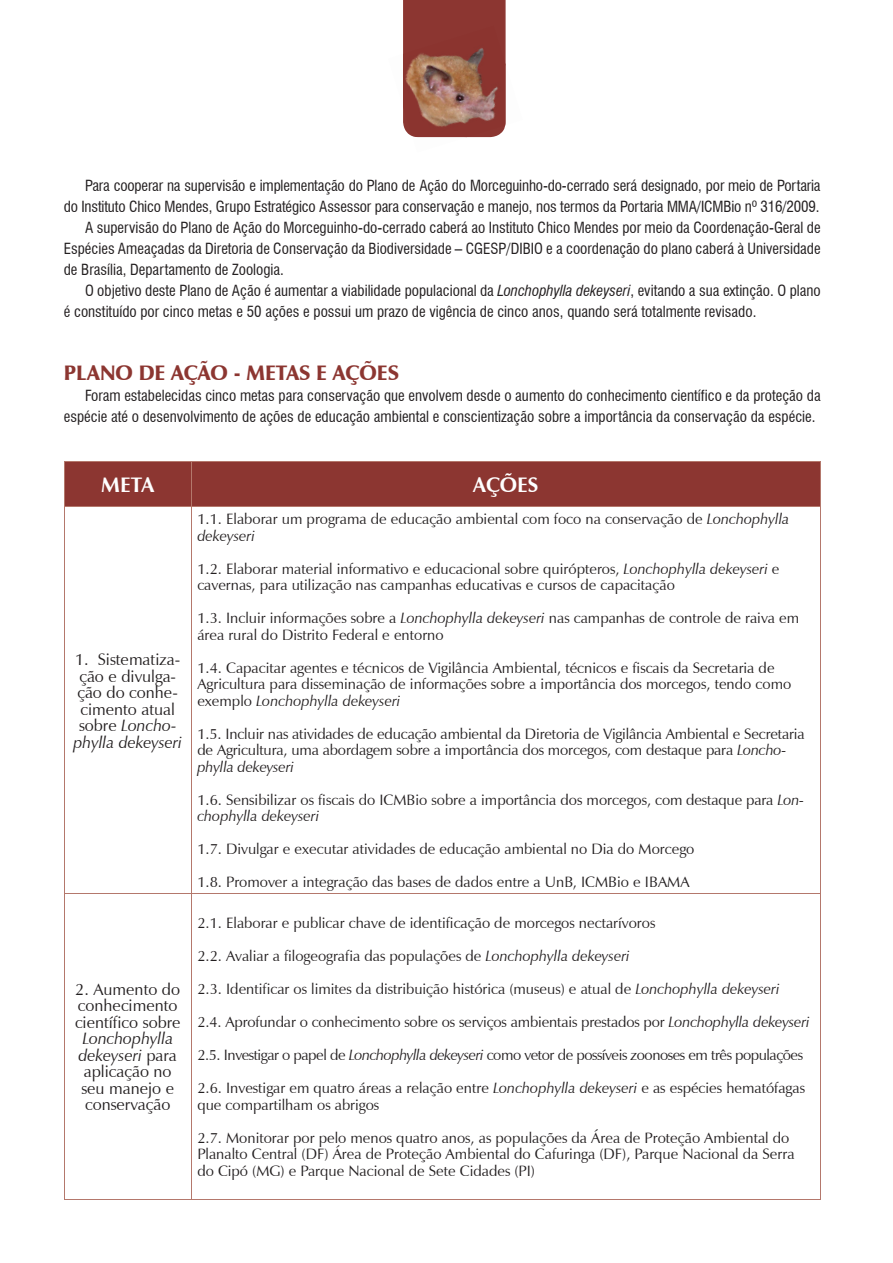
<style>
.page{position:relative;width:893px;height:1263px;background:#fff}
.page>*{position:absolute;margin:0;border:0;box-sizing:border-box;transform-origin:0 0}
.t1{font:900 21px "Zapf Humanist 601 BT";color:#8c3631}
.t2{font:700 21px "Zapf Humanist 601 BT";color:#fff}
.t3{font:16.5px/16.5px "Zapf Humanist 601 BT";color:#231f20;text-align:center}
.t4{font:15px/16.5px "Zapf Humanist 601 BT";color:#231f20}
.t5{font:condensed 15px/21px "Swiss 721 BT";color:#231f20}
.t6{font:15px "Zapf Humanist 601 BT";letter-spacing:-.03em;color:#231f20}
.s1{font-style:italic}
</style>
<div class="page">
<div style="left:65px;top:462px;width:755px;height:44px;background:#8c3631"></div>
<hr style="left:64px;top:461px;width:127px;height:1px;background:#b4786c">
<hr style="left:64px;top:462px;width:1px;height:44px;background:#b4786c">
<hr style="left:191px;top:461px;width:630px;height:1px;background:#b4786c">
<hr style="left:191px;top:462px;width:1px;height:44px;background:#b4786c">
<hr style="left:820px;top:462px;width:1px;height:44px;background:#b4786c">
<hr style="left:64px;top:506px;width:127px;height:1px;background:#b4786c">
<hr style="left:64px;top:507px;width:1px;height:386px;background:#b4786c">
<hr style="left:191px;top:506px;width:630px;height:1px;background:#b4786c">
<hr style="left:191px;top:507px;width:1px;height:386px;background:#b4786c">
<hr style="left:820px;top:507px;width:1px;height:386px;background:#b4786c">
<hr style="left:64px;top:893px;width:127px;height:1px;background:#b4786c">
<hr style="left:64px;top:894px;width:1px;height:305px;background:#b4786c">
<hr style="left:191px;top:893px;width:630px;height:1px;background:#b4786c">
<hr style="left:191px;top:894px;width:1px;height:305px;background:#b4786c">
<hr style="left:820px;top:894px;width:1px;height:305px;background:#b4786c">
<hr style="left:64px;top:1199px;width:127px;height:1px;background:#b4786c">
<hr style="left:191px;top:1199px;width:630px;height:1px;background:#b4786c">
<div style="left:403px;top:0;width:103px;height:53px;background:#8c3631"></div>
<img style="left:417px;top:137px;width:74px;height:1px">
<div style="left:405px;top:26px;width:99px;height:27px;background:#8b3631"></div>
<img style="left:403px;top:53px;width:103px;height:84px">
<p class="t5" style="left:85px;top:175px;width:737px">Para cooperar na supervisão e implementação do Plano de Ação do Morceguinho-do-cerrado será designado, por meio de Portaria</p>
<p class="t5" style="left:64px;top:196px;width:757px">do Instituto Chico Mendes, Grupo Estratégico Assessor para conservação e manejo, nos termos da Portaria MMA/ICMBio nº 316/2009.</p>
<p class="t5" style="left:85px;top:217px;width:737px">A supervisão do Plano de Ação do Morceguinho-do-cerrado caberá ao Instituto Chico Mendes por meio da Coordenação-Geral de</p>
<p class="t5" style="left:64px;top:238px;width:758px">Espécies Ameaçadas da Diretoria de Conservação da Biodiversidade – CGESP/DIBIO e a coordenação do plano caberá à Universidade</p>
<p class="t5" style="left:64px;top:259px;width:222px">de Brasília, Departamento de Zoologia.</p>
<p class="t5" style="left:85px;top:280px;width:737px">O objetivo deste Plano de Ação é aumentar a viabilidade populacional da <span class="s1">Lonchophylla dekeyseri</span>, evitando a sua extinção. O plano</p>
<p class="t5" style="left:64px;top:301px;width:694px">é constituído por cinco metas e 50 ações e possui um prazo de vigência de cinco anos, quando será totalmente revisado.</p>
<h1 class="t1" style="left:64px;top:360px;width:337px">PLANO DE AÇÃO - METAS E AÇÕES</h1>
<p class="t5" style="left:64px;top:385px;width:758px;text-indent:21px">Foram estabelecidas cinco metas para conservação que envolvem desde o aumento do conhecimento científico e da proteção da espécie até o desenvolvimento de ações de educação ambiental e conscientização sobre a importância da conservação da espécie.</p>
<h1 class="t2" style="left:101px;top:472px;width:55px">META</h1>
<h1 class="t2" style="left:473px;top:472px;width:67px">AÇÕES</h1>
<p class="t3" style="left:73px;top:651px;width:110px">1. Sistematiza&shy;ção e divulga&shy;ção do conhe&shy;cimento atual sobre <span class="s1">Loncho&shy;phylla dekeyseri</span></p>
<p class="t3" style="left:75px;top:981px;width:107px;text-align:left">2. Aumento do conhecimento científico sobre</p>
<p class="t3" style="left:79px;top:1030px;width:100px"><span class="s1">Lonchophylla dekeyseri</span> para aplicação no seu manejo e conservação</p>
<p class="t4" style="left:197px;top:511px;width:594px">1.1. Elaborar um programa de educação ambiental com foco na conservação de <span class="s1">Lonchophylla dekeyseri</span></p>
<p class="t4" style="left:197px;top:560px;width:584px">1.2. Elaborar material informativo e educacional sobre quirópteros, <span class="s1">Lonchophylla dekeyseri</span> e cavernas, para utilização nas campanhas educativas e cursos de capacitação</p>
<p class="t4" style="left:197px;top:610px;width:603px">1.3. Incluir informações sobre a <span class="s1">Lonchophylla dekeyseri</span> nas campanhas de controle de raiva em área rural do Distrito Federal e entorno</p>
<p class="t4" style="left:197px;top:659px;width:595px">1.4. Capacitar agentes e técnicos de Vigilância Ambiental, técnicos e fiscais da Secretaria de<br>Agricultura para disseminação de informações sobre a importância dos morcegos, tendo como exemplo <span class="s1">Lonchophylla dekeyseri</span></p>
<p class="t4" style="left:197px;top:725px;width:609px">1.5. Incluir nas atividades de educação ambiental da Diretoria de Vigilância Ambiental e Secretaria de Agricultura, uma abordagem sobre a importância dos morcegos, com destaque para <span class="s1">Loncho&shy;phylla dekeyseri</span></p>
<p class="t4" style="left:197px;top:791px;width:608px">1.6. Sensibilizar os fiscais do ICMBio sobre a importância dos morcegos, com destaque para <span class="s1">Lon&shy;chophylla dekeyseri</span></p>
<p class="t4" style="left:197px;top:841px;width:499px">1.7. Divulgar e executar atividades de educação ambiental no Dia do Morcego</p>
<p class="t4" style="left:197px;top:874px;width:494px">1.8. Promover a integração das bases de dados entre a UnB, ICMBio e IBAMA</p>
<p class="t4" style="left:197px;top:915px;width:459px">2.1. Elaborar e publicar chave de identificação de morcegos nectarívoros</p>
<p class="t4" style="left:197px;top:948px;width:434px">2.2. Avaliar a filogeografia das populações de <span class="s1">Lonchophylla dekeyseri</span></p>
<p class="t4" style="left:197px;top:981px;width:584px">2.3. Identificar os limites da distribuição histórica (museus) e atual de <span class="s1">Lonchophylla dekeyseri</span></p>
<p class="t4" style="left:197px;top:1014px;width:614px">2.4. Aprofundar o conhecimento sobre os serviços ambientais prestados por <span class="s1">Lonchophylla dekeyseri</span></p>
<p class="t6" style="left:197px;top:1046px;width:607px">2.5. Investigar o papel de <span class="s1">Lonchophylla dekeyseri</span> como vetor de possíveis zoonoses em três populações</p>
<p class="t4" style="left:197px;top:1080px;width:609px">2.6. Investigar em quatro áreas a relação entre <span class="s1">Lonchophylla dekeyseri</span> e as espécies hematófagas que compartilham os abrigos</p>
<p class="t4" style="left:197px;top:1129px;width:599px">2.7. Monitorar por pelo menos quatro anos, as populações da Área de Proteção Ambiental do<br>Planalto Central (DF) Área de Proteção Ambiental do Cafuringa (DF), Parque Nacional da Serra do Cipó (MG) e Parque Nacional de Sete Cidades (PI)</p>
</div>
